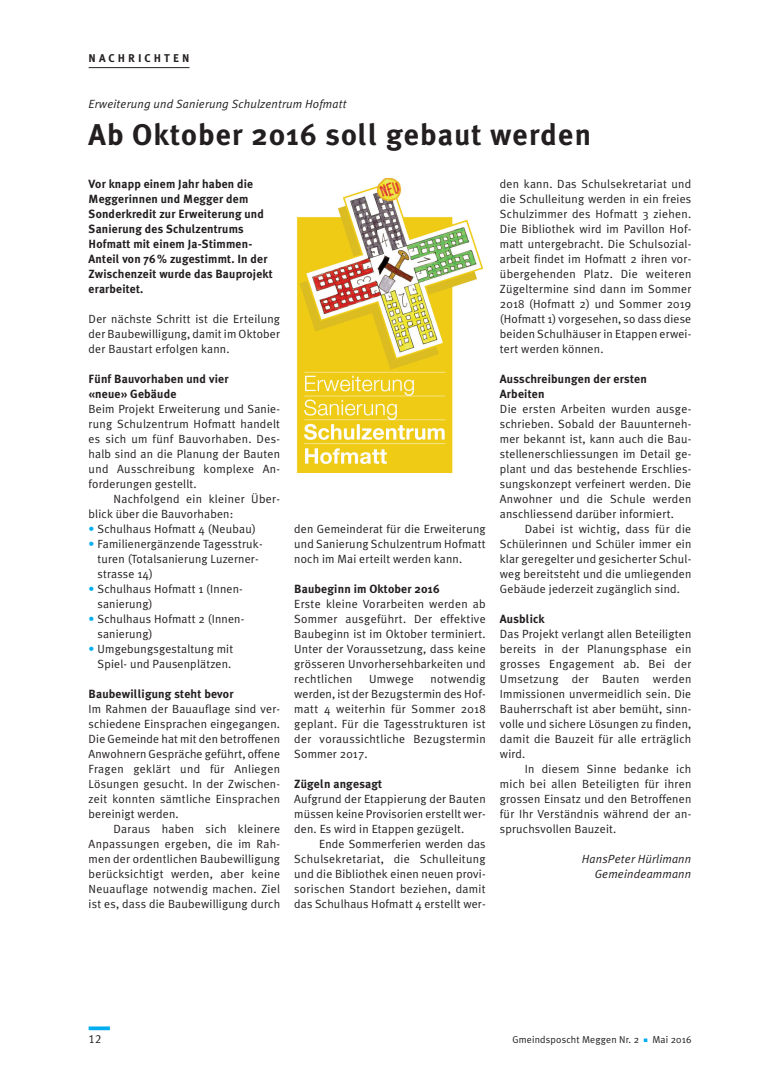
<style>
.page{position:relative;width:780px;height:1088px;background:#fff}
.page>*{position:absolute;margin:0;border:0;box-sizing:border-box;transform-origin:0 0}
.t1{font:700 30px "Meta Plus";letter-spacing:.04em;color:#231f20}
.t2{font:11.88px/15px "Meta Plus Normal";letter-spacing:.015em;color:#231f20;text-align:justify}
.t3{font:700 11.88px/15px "Meta Plus";letter-spacing:.015em;color:#231f20}
.t4{font:italic 11.88px/15px "Meta Plus Normal";letter-spacing:.015em;color:#231f20;text-align:right}
.t5{font:11.88px "Meta Plus Normal Caps";color:#231f20}
.t6{font:700 11.25px "Meta Plus";letter-spacing:.275em;color:#231f20}
.t7{font:10px "Meta Plus Normal";letter-spacing:.015em;color:#231f20}
.s1{color:#00aeef}
</style>
<div class="page">
<svg style="left:89px;top:1026px;width:21px;height:4px"></svg>
<hr style="left:89px;top:67px;width:100px;height:1px;background:#231f20">
<img style="left:296px;top:179px;width:188px;height:294px">
<p class="t6" style="left:89px;top:52px;width:102px">NACHRICHTEN</p>
<p class="t4" style="left:89px;top:96px;width:259px">Erweiterung und Sanierung Schulzentrum Hofmatt</p>
<h1 class="t1" style="left:89px;top:117px;width:504px">Ab Oktober 2016 soll gebaut werden</h1>
<p class="t3" style="left:89px;top:177px;width:185px">Vor knapp einem Jahr haben die<br>Meggerinnen und Megger dem<br>Sonderkredit zur Erweiterung und<br>Sanierung des Schulzentrums<br>Hofmatt mit einem Ja-Stimmen-<br>Anteil von 76% zugestimmt. In der<br>Zwischenzeit wurde das Bauprojekt erarbeitet.</p>
<p class="t2" style="left:89px;top:312px;width:193px">Der nächste Schritt ist die Erteilung der Baubewilligung, damit im Oktober der Baustart erfolgen kann.</p>
<p class="t3" style="left:89px;top:372px;width:142px">Fünf Bauvorhaben und vier «neue» Gebäude</p>
<p class="t2" style="left:89px;top:402px;width:193px">Beim Projekt Erweiterung und Sanie&shy;rung Schulzentrum Hofmatt handelt es sich um fünf Bauvorhaben. Des&shy;halb sind an die Planung der Bauten und Ausschreibung komplexe An&shy;forderungen gestellt.</p>
<p class="t2" style="left:89px;top:492px;width:193px;text-indent:25px">Nachfolgend ein kleiner Über&shy;blick über die Bauvorhaben:</p>
<p class="t2" style="left:89px;top:522px;width:169px"><span class="s1">•</span> Schulhaus Hofmatt 4 (Neubau)</p>
<p class="t2" style="left:97px;top:537px;width:167px;text-align:left;text-indent:-9px"><span class="s1">•</span> Familienergänzende Tagesstruk&shy;turen (Totalsanierung Luzerner&shy;strasse 14)</p>
<p class="t2" style="left:97px;top:582px;width:147px;text-indent:-9px"><span class="s1">•</span> Schulhaus Hofmatt 1 (Innen&shy;sanierung)</p>
<p class="t2" style="left:97px;top:612px;width:148px;text-indent:-9px"><span class="s1">•</span> Schulhaus Hofmatt 2 (Innen&shy;sanierung)</p>
<p class="t2" style="left:89px;top:642px;width:146px;text-align:center"><span class="s1">•</span> Umgebungsgestaltung mit<br>Spiel- und Pausenplätzen.</p>
<p class="t3" style="left:89px;top:687px;width:146px">Baubewilligung steht bevor</p>
<p class="t2" style="left:89px;top:702px;width:193px">Im Rahmen der Bauauflage sind ver&shy;schiedene Einsprachen eingegangen.<br>Die Gemeinde hat mit den betroffenen Anwohnern Gespräche geführt, offene Fragen geklärt und für Anliegen Lösungen gesucht. In der Zwischen&shy;zeit konnten sämtliche Einsprachen bereinigt werden.</p>
<p class="t2" style="left:89px;top:822px;width:193px;text-indent:25px">Daraus haben sich kleinere Anpassungen ergeben, die im Rah&shy;men der ordentlichen Baubewilligung berücksichtigt werden, aber keine Neuauflage notwendig machen. Ziel ist es, dass die Baubewilligung durch</p>
<p class="t2" style="left:294px;top:522px;width:193px">den Gemeinderat für die Erweiterung und Sanierung Schulzentrum Hofmatt noch im Mai erteilt werden kann.</p>
<p class="t3" style="left:294px;top:582px;width:147px">Baubeginn im Oktober 2016</p>
<p class="t2" style="left:294px;top:597px;width:193px">Erste kleine Vorarbeiten werden ab Sommer ausgeführt. Der effektive Baubeginn ist im Oktober terminiert.<br>Unter der Voraussetzung, dass keine grösseren Unvorhersehbarkeiten und rechtlichen</p>
<p class="t2" style="left:294px;top:672px;width:193px;text-indent:136px">notwendig werden, ist der Bezugstermin des Hof&shy;matt 4 weiterhin für Sommer 2018 geplant. Für die Tagesstrukturen ist der voraussichtliche Bezugstermin Sommer 2017.</p>
<p class="t3" style="left:294px;top:777px;width:89px">Zügeln angesagt</p>
<p class="t2" style="left:294px;top:792px;width:193px">Aufgrund der Etappierung der Bauten müssen keine Provisorien erstellt wer&shy;den. Es wird in Etappen gezügelt.</p>
<p class="t2" style="left:294px;top:837px;width:193px;text-indent:25px">Ende Sommerferien werden das Schulsekretariat, die Schulleitung und die Bibliothek einen neuen provi&shy;sorischen Standort beziehen, damit das Schulhaus Hofmatt 4 erstellt wer-</p>
<p class="t2" style="left:369px;top:672px;width:46px">Umwege</p>
<p class="t2" style="left:500px;top:177px;width:193px">den kann. Das Schulsekretariat und die Schulleitung werden in ein freies Schulzimmer des Hofmatt 3 ziehen.<br>Die Bibliothek wird im Pavillon Hof&shy;matt untergebracht. Die Schulsozial&shy;arbeit findet im Hofmatt 2 ihren vor&shy;übergehenden Platz. Die weiteren Zügeltermine sind dann im Sommer 2018 (Hofmatt 2) und Sommer 2019 (Hofmatt 1) vorgesehen, so dass diese beiden Schulhäuser in Etappen erwei&shy;tert werden können.</p>
<p class="t3" style="left:500px;top:372px;width:148px">Ausschreibungen der ersten<br>Arbeiten</p>
<p class="t2" style="left:500px;top:402px;width:193px">Die ersten Arbeiten wurden ausge&shy;schrieben. Sobald der Bauunterneh&shy;mer bekannt ist, kann auch die Bau&shy;stellenerschliessungen im Detail ge&shy;plant und das bestehende Erschlies&shy;sungskonzept verfeinert werden. Die Anwohner und die Schule werden anschliessend darüber informiert.</p>
<p class="t2" style="left:500px;top:522px;width:193px;text-indent:25px">Dabei ist wichtig, dass für die Schülerinnen und Schüler immer ein klar geregelter und gesicherter Schul&shy;weg bereitsteht und die umliegenden Gebäude jederzeit zugänglich sind.</p>
<p class="t3" style="left:500px;top:612px;width:46px">Ausblick</p>
<p class="t2" style="left:500px;top:627px;width:193px">Das Projekt verlangt allen Beteiligten bereits in der Planungsphase ein grosses Engagement ab. Bei der Umsetzung der Bauten werden Immissionen unvermeidlich sein. Die Bauherrschaft ist aber bemüht, sinn&shy;volle und sichere Lösungen zu finden, damit die Bauzeit für alle erträglich wird.</p>
<p class="t2" style="left:500px;top:762px;width:193px;text-indent:25px">In diesem Sinne bedanke ich mich bei allen Beteiligten für ihren grossen Einsatz und den Betroffenen für Ihr Verständnis während der an&shy;spruchsvollen Bauzeit.</p>
<p class="t4" style="left:582px;top:852px;width:111px">HansPeter Hürlimann<br>Gemeindeammann</p>
<p class="t5" style="left:89px;top:1032px;width:14px">12</p>
<p class="t7" style="left:512px;top:1034px;width:180px">Gmeindsposcht Meggen Nr. 2 <span class="s1">■</span> Mai 2016</p>
</div>
